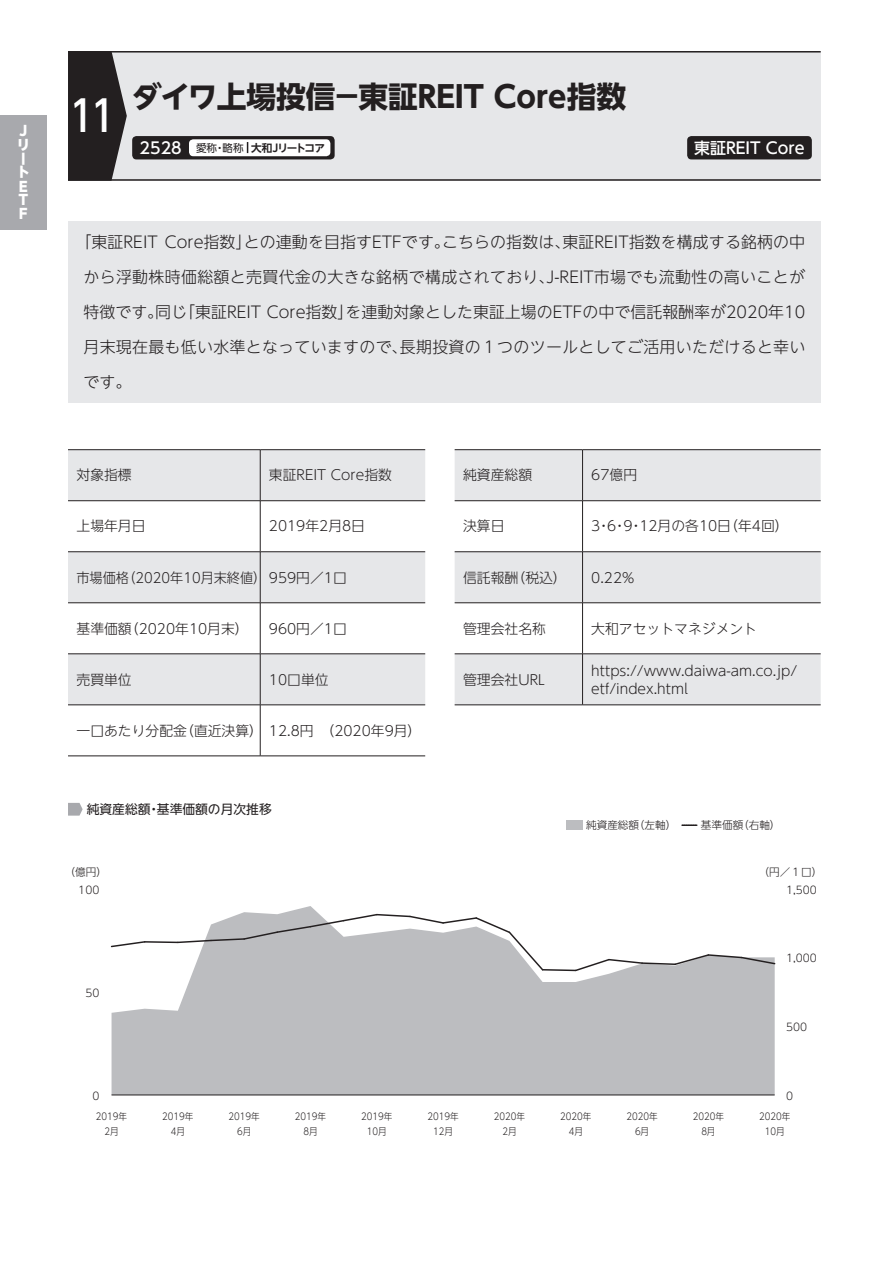
<style>
.page{position:relative;width:893px;height:1263px;background:#fff}
.page>*{position:absolute;margin:0;border:0;box-sizing:border-box;transform-origin:0 0}
.t1{font:500 42.45px "UD Shin Go NT Pr 6 N";color:#fff}
.t2{font:700 29.7px "UD Shin Go NT Pr 6 N";color:#231f20}
.t3{font:300 15.9px "UD Shin Go NT Pr 6 N";letter-spacing:.005em;color:#231f20}
.t4{font:500 15.9px "UD Shin Go NT Pr 6 N";color:#fff}
.t5{font:300 13.8px/18.1px "UD Shin Go NT Pr 6 N";color:#231f20}
.t6{font:300 13.8px "UD Shin Go NT Pr 6 N";color:#231f20;scale:.95 1}
.t7{font:800 13.8px/13.8px "UD Shin Go NT Pr 6 N";color:#fff}
.t8{font:12.75px "UD Shin Go NT Pr 6 N";color:#231f20}
.t9{font:300 10.65px "UD Shin Go Pr 6 N";color:#231f20}
.t10{font:700 10.65px "UD Shin Go NT Pr 6 N De";letter-spacing:-.15em;color:#231f20}
.t11{font:300 9.6px/14.9px "UD Shin Go Pr 6 N";color:#231f20;text-align:center;scale:.9 1}
.s1{font-family:"UD Shin Go NT Pr 6 N";font-weight:500;font-size:15.9px;color:#fff}
.s2{font-family:"UD Shin Go NT Pr 6 N";font-weight:400}
</style>
<div class="page">
<div style="left:68px;top:221px;width:753px;height:182px;background:#e6e7e9"></div>
<div style="left:68px;top:51px;width:753px;height:130px;background:#e6e7e9"></div>
<div style="left:68px;top:450px;width:357px;height:50px;background:#e6e7e9"></div>
<div style="left:68px;top:552px;width:357px;height:50px;background:#e6e7e9"></div>
<div style="left:68px;top:654px;width:357px;height:51px;background:#e6e7e9"></div>
<hr style="left:68px;top:449px;width:192px;height:1px;background:#231f20">
<hr style="left:260px;top:449px;width:165px;height:1px;background:#231f20">
<hr style="left:68px;top:500px;width:192px;height:1px;background:#231f20">
<hr style="left:260px;top:500px;width:165px;height:1px;background:#231f20">
<hr style="left:68px;top:551px;width:192px;height:1px;background:#231f20">
<hr style="left:260px;top:551px;width:165px;height:1px;background:#231f20">
<hr style="left:68px;top:602px;width:192px;height:1px;background:#231f20">
<hr style="left:260px;top:602px;width:165px;height:1px;background:#231f20">
<hr style="left:68px;top:653px;width:192px;height:1px;background:#231f20">
<hr style="left:260px;top:653px;width:165px;height:1px;background:#231f20">
<hr style="left:68px;top:705px;width:192px;height:1px;background:#231f20">
<hr style="left:260px;top:705px;width:165px;height:1px;background:#231f20">
<hr style="left:68px;top:756px;width:192px;height:1px;background:#231f20">
<hr style="left:260px;top:756px;width:165px;height:1px;background:#231f20">
<hr style="left:260px;top:450px;width:1px;height:50px;background:#231f20">
<hr style="left:260px;top:501px;width:1px;height:50px;background:#231f20">
<hr style="left:260px;top:552px;width:1px;height:51px;background:#231f20">
<hr style="left:260px;top:603px;width:1px;height:51px;background:#231f20">
<hr style="left:260px;top:654px;width:1px;height:51px;background:#231f20">
<hr style="left:260px;top:705px;width:1px;height:51px;background:#231f20">
<div style="left:455px;top:450px;width:366px;height:50px;background:#e6e7e9"></div>
<div style="left:455px;top:552px;width:366px;height:50px;background:#e6e7e9"></div>
<div style="left:455px;top:654px;width:366px;height:51px;background:#e6e7e9"></div>
<hr style="left:455px;top:449px;width:128px;height:1px;background:#231f20">
<hr style="left:583px;top:449px;width:238px;height:1px;background:#231f20">
<hr style="left:455px;top:500px;width:128px;height:1px;background:#231f20">
<hr style="left:583px;top:500px;width:238px;height:1px;background:#231f20">
<hr style="left:455px;top:551px;width:128px;height:1px;background:#231f20">
<hr style="left:583px;top:551px;width:238px;height:1px;background:#231f20">
<hr style="left:455px;top:602px;width:128px;height:1px;background:#231f20">
<hr style="left:583px;top:602px;width:238px;height:1px;background:#231f20">
<hr style="left:455px;top:653px;width:128px;height:1px;background:#231f20">
<hr style="left:583px;top:653px;width:238px;height:1px;background:#231f20">
<hr style="left:455px;top:705px;width:128px;height:1px;background:#231f20">
<hr style="left:583px;top:705px;width:238px;height:1px;background:#231f20">
<hr style="left:582px;top:450px;width:1px;height:50px;background:#231f20">
<hr style="left:582px;top:501px;width:1px;height:50px;background:#231f20">
<hr style="left:582px;top:552px;width:1px;height:51px;background:#231f20">
<hr style="left:582px;top:603px;width:1px;height:51px;background:#231f20">
<hr style="left:582px;top:654px;width:1px;height:51px;background:#231f20">
<svg style="left:68px;top:53px;width:59px;height:126px;background:#3c383a"></svg>
<hr style="left:68px;top:179px;width:753px;height:2px;background:#231f20">
<hr style="left:68px;top:51px;width:753px;height:2px;background:#231f20">
<div style="left:132px;top:136px;width:203px;height:23px;background:#231f20;border-radius:4px"></div>
<div style="left:189px;top:139px;width:141px;height:17px;background:#fff;border-radius:4px"></div>
<div style="left:687px;top:136px;width:125px;height:23px;background:#231f20;border-radius:4px"></div>
<svg style="left:68px;top:803px;width:15px;height:13px"></svg>
<svg style="left:112px;top:906px;width:663px;height:189px;background:#c1c2c5"></svg>
<svg style="left:110px;top:913px;width:666px;height:59px"></svg>
<hr style="left:111px;top:1095px;width:664px;height:1px;background:#231f20">
<div style="left:566px;top:821px;width:16px;height:9px;background:#bcbdc0"></div>
<svg style="left:682px;top:824px;width:15px;height:2px"></svg>
<div style="left:0;top:115px;width:47px;height:115px;background:#a8a9ad"></div>
<p class="t7" style="left:16px;top:124px;width:14px">Ｊリート<br>Ｅ<br>Ｔ<br>Ｆ</p>
<h1 class="t1" style="left:71px;top:81px;width:44px">⓫</h1>
<h2 class="t2" style="left:132px;top:73px;width:496px">ダイワ上場投信－東証REIT Core指数</h2>
<p class="t10" style="left:140px;top:139px;width:187px"><span class="s1">2528</span> <span class="s2">愛称・略称</span> 大和Ｊリートコア</p>
<p class="t4" style="left:694px;top:135px;width:112px">東証REIT Core</p>
<p class="t3" style="left:76px;top:229px;width:731px">「東証REIT Core指数」との連動を目指すETFです。こちらの指数は、東証REIT指数を構成する銘柄の中</p>
<p class="t3" style="left:83px;top:264px;width:723px">から浮動株時価総額と売買代金の大きな銘柄で構成されており、J-REIT市場でも流動性の高いことが</p>
<p class="t3" style="left:83px;top:299px;width:723px">特徴です。同じ「東証REIT Core指数」を連動対象とした東証上場のETFの中で信託報酬率が2020年10</p>
<p class="t3" style="left:83px;top:334px;width:723px">月末現在最も低い水準となっていますので、長期投資の１つのツールとしてご活用いただけると幸い</p>
<p class="t3" style="left:83px;top:369px;width:49px">です。</p>
<p class="t5" style="left:77px;top:466px;width:57px">対象指標</p>
<p class="t5" style="left:269px;top:466px;width:125px">東証REIT Core指数</p>
<p class="t5" style="left:77px;top:517px;width:71px">上場年月日</p>
<p class="t5" style="left:269px;top:517px;width:98px">2019年2月 8日</p>
<p class="t6" style="left:77px;top:566px;width:286px">市場価格（2020年10月末終値） 959円／1口</p>
<p class="t5" style="left:77px;top:619px;width:174px">基準価額（2020年10月末）</p>
<p class="t5" style="left:269px;top:619px;width:79px">960円／1口</p>
<p class="t5" style="left:77px;top:670px;width:57px">売買単位</p>
<p class="t5" style="left:269px;top:670px;width:61px">10口単位</p>
<p class="t5" style="left:77px;top:721px;width:346px">一口あたり分配金（直近決算） 12.8円　（2020年9月）</p>
<p class="t8" style="left:87px;top:799px;width:186px">純資産総額・基準価額の月次推移</p>
<p class="t9" style="left:65px;top:863px;width:44px">（億円）</p>
<p class="t9" style="left:78px;top:881px;width:23px">100</p>
<p class="t9" style="left:85px;top:984px;width:16px">50</p>
<p class="t9" style="left:92px;top:1087px;width:9px">0</p>
<p class="t5" style="left:463px;top:466px;width:71px">純資産総額</p>
<p class="t5" style="left:591px;top:466px;width:47px">67億円</p>
<p class="t5" style="left:463px;top:517px;width:43px">決算日</p>
<p class="t5" style="left:591px;top:517px;width:199px">3・6・9・12月の各10日（年4回）</p>
<p class="t5" style="left:463px;top:568px;width:105px">信託報酬（税込）</p>
<p class="t5" style="left:591px;top:568px;width:45px">0.22%</p>
<p class="t5" style="left:463px;top:619px;width:84px">管理会社名称</p>
<p class="t5" style="left:591px;top:619px;width:167px">大和アセットマネジメント</p>
<p class="t5" style="left:463px;top:670px;width:83px">管理会社URL</p>
<p class="t5" style="left:591px;top:661px;width:208px">https://www.daiwa-am.co.jp/ etf/index.html</p>
<p class="t9" style="left:586px;top:817px;width:92px">純資産総額（左軸）</p>
<p class="t9" style="left:701px;top:817px;width:81px">基準価額（右軸）</p>
<p class="t9" style="left:759px;top:863px;width:65px">（円／１口）</p>
<p class="t9" style="left:786px;top:881px;width:32px">1,500</p>
<p class="t9" style="left:786px;top:950px;width:32px">1,000</p>
<p class="t9" style="left:786px;top:1018px;width:23px">500</p>
<p class="t9" style="left:786px;top:1087px;width:9px">0</p>
<p class="t11" style="left:96px;top:1108px;width:36px">2019年<br>2月</p>
<p class="t11" style="left:759px;top:1108px;width:36px">2020年<br>10月</p>
<p class="t11" style="left:162px;top:1108px;width:36px">2019年<br>4月</p>
<p class="t11" style="left:228px;top:1108px;width:36px">2019年<br>6月</p>
<p class="t11" style="left:295px;top:1108px;width:36px">2019年<br>8月</p>
<p class="t11" style="left:361px;top:1108px;width:36px">2019年<br>10月</p>
<p class="t11" style="left:427px;top:1108px;width:36px">2019年<br>12月</p>
<p class="t11" style="left:494px;top:1108px;width:36px">2020年<br>2月</p>
<p class="t11" style="left:560px;top:1108px;width:36px">2020年<br>4月</p>
<p class="t11" style="left:626px;top:1108px;width:36px">2020年<br>6月</p>
<p class="t11" style="left:693px;top:1108px;width:36px">2020年<br>8月</p>
</div>
